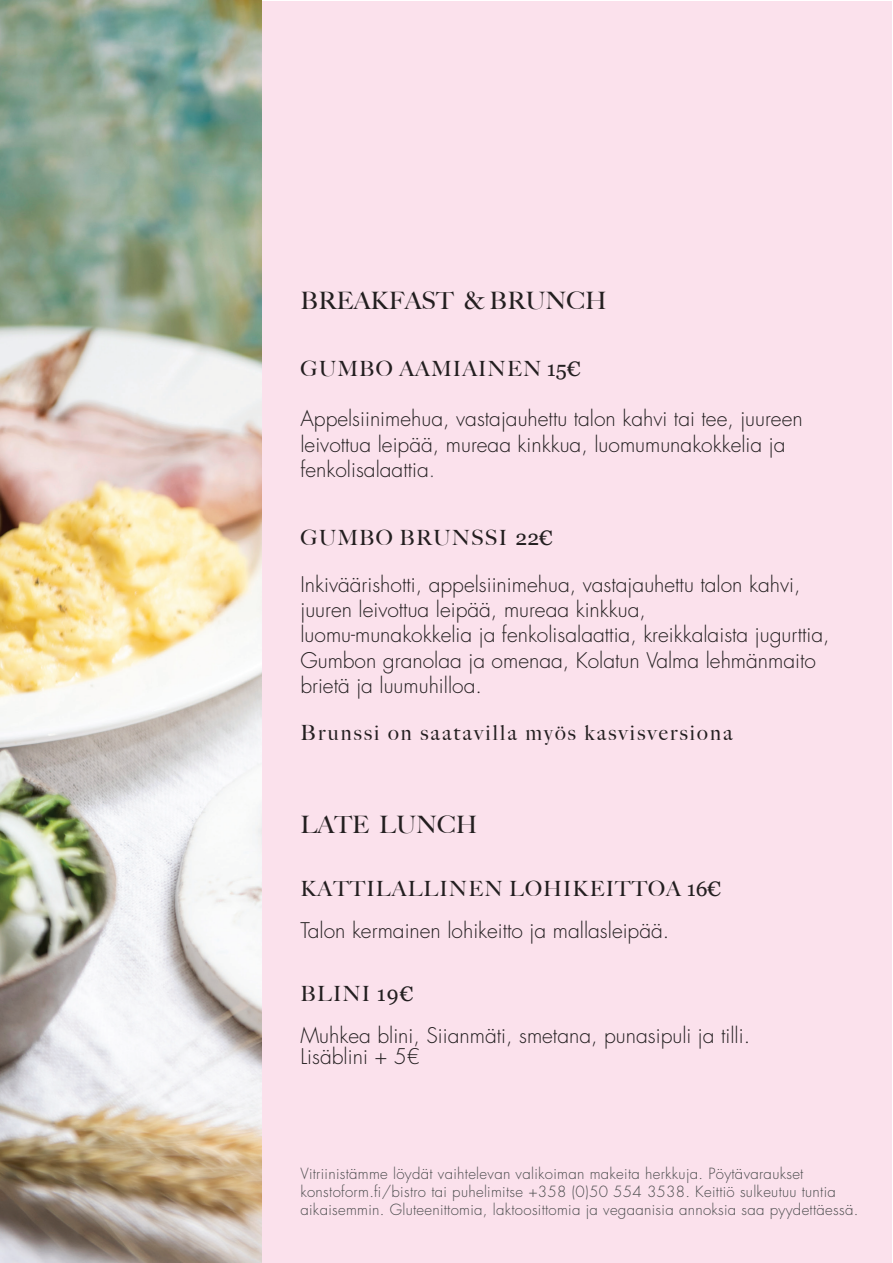
<style>
.page{position:relative;width:893px;height:1263px;background:#fff}
.page>*{position:absolute;margin:0;border:0;box-sizing:border-box;transform-origin:0 0}
.t1{font:500 24px "Big Caslon";color:#231f20}
.t2{font:300 21px/25.2px "Futura Std";color:#231f20}
.t3{font:500 21px "Big Caslon";letter-spacing:.05em;color:#231f20}
.t4{font:500 21px "Big Caslon";letter-spacing:.1em;color:#231f20}
.t5{font:300 15px/18px "Futura Std";letter-spacing:.02em;color:#4b4c4d}
.s1{font-family:"Georgia";font-weight:400}
.s2{color:#4b4c4d}
</style>
<div class="page">
<div style="left:1px;top:1px;width:891px;height:1261px;background:#fbe1ec"></div>
<img style="left:0;top:0;width:261px;height:1263px">
<p class="t1" style="left:300px;top:280px;width:308px">BREAKFAST &amp; BRUNCH</p>
<p class="t3" style="left:300px;top:351px;width:282px">GUMBO AAMIAINEN <span class="s1">15€</span></p>
<p class="t2" style="left:300px;top:407px;width:504px">Appelsiinimehua, vastajauhettu talon kahvi tai tee, juureen leivottua leipää, mureaa kinkkua, luomumunakokkelia ja fenkolisalaattia<span class="s2">.</span></p>
<p class="t3" style="left:300px;top:520px;width:254px">GUMBO BRUNSSI <span class="s1">22€</span></p>
<p class="t2" style="left:300px;top:572px;width:531px">Inkiväärishotti, appelsiinimehua, vastajauhettu talon kahvi, juuren leivottua leipää, mureaa kinkkua,<br>luomu-munakokkelia ja fenkolisalaattia, kreikkalaista jugurttia, Gumbon granolaa ja omenaa, Kolatun Valma lehmänmaito brietä ja luumuhilloa.</p>
<p class="t4" style="left:300px;top:715px;width:434px">Brunssi on saatavilla myös kasvisversiona</p>
<p class="t1" style="left:300px;top:805px;width:178px">LATE LUNCH</p>
<p class="t3" style="left:300px;top:871px;width:422px">KATTILALLINEN LOHIKEITTOA <span class="s1">16€</span></p>
<p class="t2" style="left:300px;top:918px;width:370px">Talon kermainen lohikeitto ja mallasleipää.</p>
<p class="t3" style="left:300px;top:976px;width:114px">BLINI <span class="s1">19€</span></p>
<p class="t2" style="left:300px;top:1026px;width:451px;line-height:21px">Muhkea blini, Siianmäti, smetana, punasipuli ja tilli.<br>Lisäblini + 5€</p>
<p class="t5" style="left:300px;top:1164px;width:559px">Vitriinistämme löydät vaihtelevan valikoiman makeita herkkuja. Pöytävaraukset konstoform.fi/bistro tai puhelimitse +358 (0)50 554 3538. Keittiö sulkeutuu tuntia aikaisemmin. Gluteenittomia, laktoosittomia ja vegaanisia annoksia saa pyydettäessä.</p>
</div>
